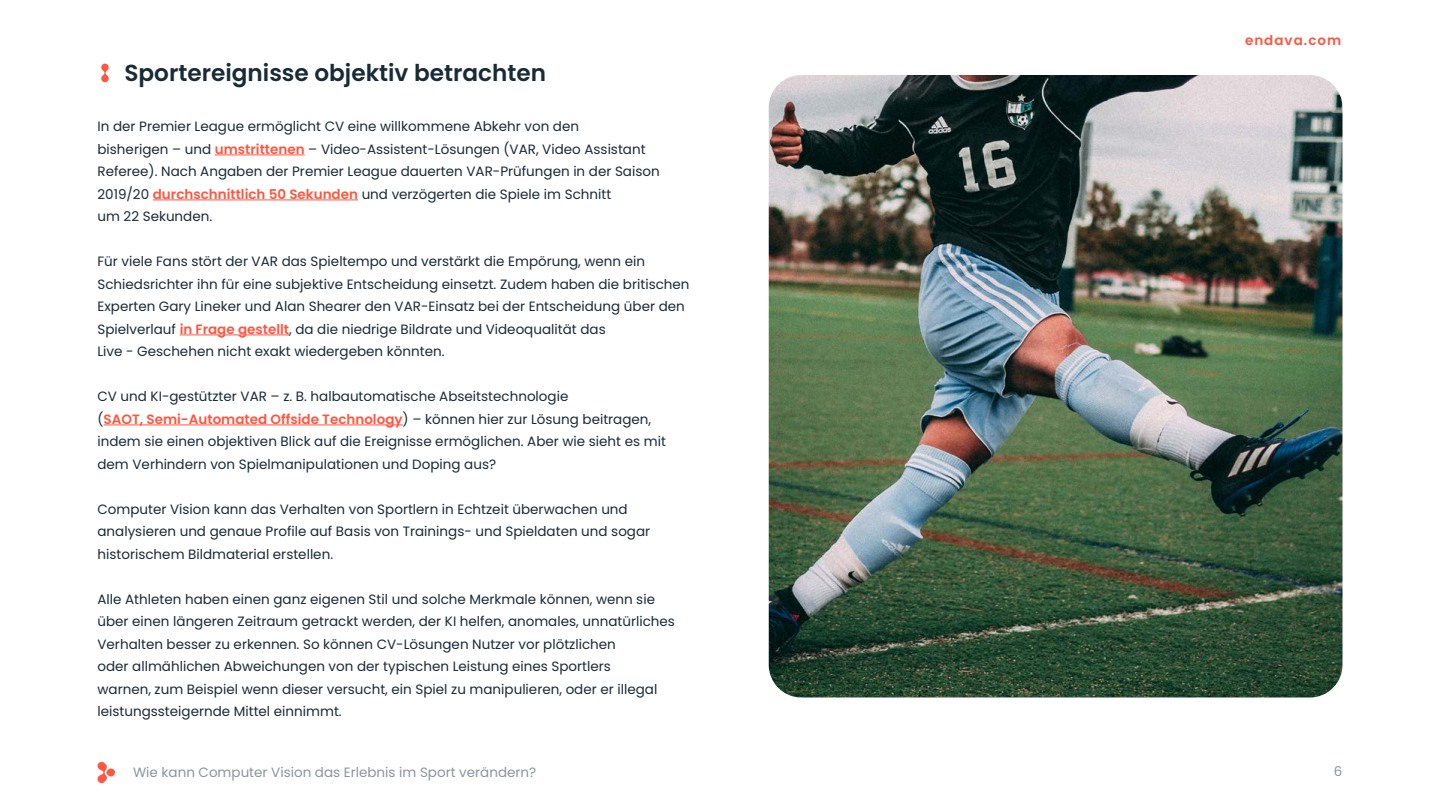
<style>
.page{position:relative;width:1440px;height:810px;background:#fff}
.page>*{position:absolute;margin:0;border:0;box-sizing:border-box;transform-origin:0 0}
.t1{font:700 23.17px "Dava Sans";color:#192b37}
.t2{font:13.5px/22.5px "Dava Sans";color:#192b37}
.t3{font:13.5px "Dava Sans";color:#8c959b}
.t4{font:700 13.5px "Dava Sans";letter-spacing:.075em;color:#ff5640}
.s1{font-weight:700;color:#ff5640}
</style>
<div class="page">
<svg style="left:97px;top:761px;width:18px;height:23px"></svg>
<img style="left:769px;top:75px;width:573px;height:623px">
<hr style="left:215px;top:155px;width:90px;height:1px;background:#ff5640">
<hr style="left:153px;top:200px;width:205px;height:1px;background:#ff5640">
<hr style="left:180px;top:335px;width:109px;height:1px;background:#ff5640">
<hr style="left:104px;top:425px;width:299px;height:1px;background:#ff5640">
<svg style="left:101px;top:64px;width:8px;height:18px"></svg>
<h1 class="t1" style="left:125px;top:58px;width:423px">Sportereignisse objektiv betrachten</h1>
<p class="t2" style="left:98px;top:115px;width:564px">In der Premier League ermöglicht CV eine willkommene Abkehr von den<br>bisherigen – und <span class="s1">umstrittenen</span> – Video-Assistent-Lösungen (VAR, Video Assistant Referee). Nach Angaben der Premier League dauerten VAR-Prüfungen in der Saison 2019/20 <span class="s1">durchschnittlich 50 Sekunden</span> und verzögerten die Spiele im Schnitt<br>um 22 Sekunden.</p>
<p class="t2" style="left:98px;top:250px;width:594px">Für viele Fans stört der VAR das Spieltempo und verstärkt die Empörung, wenn ein Schiedsrichter ihn für eine subjektive Entscheidung einsetzt. Zudem haben die britischen Experten Gary Lineker und Alan Shearer den VAR-Einsatz bei der Entscheidung über den Spielverlauf <span class="s1">in Frage gestellt</span>, da die niedrige Bildrate und Videoqualität das<br>Live - Geschehen nicht exakt wiedergeben könnten.</p>
<p class="t2" style="left:98px;top:385px;width:570px">CV und KI-gestützter VAR – z. B. halbautomatische Abseitstechnologie<br>(<span class="s1">SAOT, Semi-Automated Offside Technology</span>) – können hier zur Lösung beitragen, indem sie einen objektiven Blick auf die Ereignisse ermöglichen. Aber wie sieht es mit dem Verhindern von Spielmanipulationen und Doping aus?</p>
<p class="t2" style="left:98px;top:498px;width:554px">Computer Vision kann das Verhalten von Sportlern in Echtzeit überwachen und analysieren und genaue Profile auf Basis von Trainings- und Spieldaten und sogar historischem Bildmaterial erstellen.</p>
<p class="t2" style="left:98px;top:588px;width:579px">Alle Athleten haben einen ganz eigenen Stil und solche Merkmale können, wenn sie über einen längeren Zeitraum getrackt werden, der KI helfen, anomales, unnatürliches Verhalten besser zu erkennen. So können CV-Lösungen Nutzer vor plötzlichen<br>oder allmählichen Abweichungen von der typischen Leistung eines Sportlers<br>warnen, zum Beispiel wenn dieser versucht, ein Spiel zu manipulieren, oder er illegal leistungssteigernde Mittel einnimmt.</p>
<p class="t4" style="left:1245px;top:31px;width:98px">endava.com</p>
<p class="t3" style="left:133px;top:764px;width:405px">Wie kann Computer Vision das Erlebnis im Sport verändern?</p>
<p class="t3" style="left:1334px;top:763px;width:10px">6</p>
</div>
